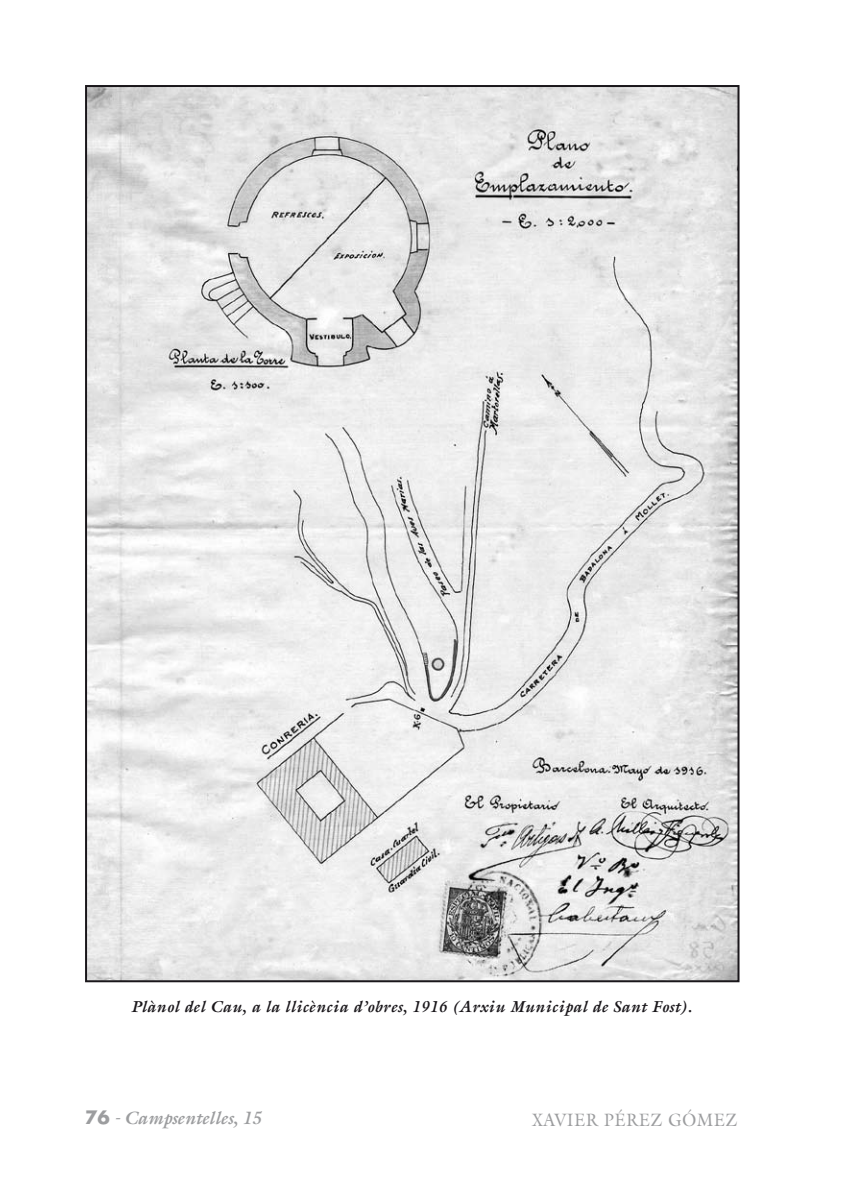
<style>
.page{position:relative;width:851px;height:1191px;background:#fff}
.page>*{position:absolute;margin:0;border:0;box-sizing:border-box;transform-origin:0 0}
.t1{font:italic 700 18px "Galliard Std";color:#9c9d9f}
.t2{font:18px "Galliard Std";letter-spacing:.03em;color:#9c9d9f;scale:.95 1}
.t3{font:italic 700 16px "Galliard Std";letter-spacing:.025em;color:#1a171b}
.s1{font-family:"Futura Std";font-style:normal}
.s2{font-weight:400}
</style>
<div class="page">
<img style="left:88px;top:88px;width:648px;height:891px">
<p class="t3" style="left:131px;top:997px;width:562px">Plànol del Cau, a la llicència d’obres, 1916 (Arxiu Municipal de Sant Fost).</p>
<p class="t1" style="left:85px;top:1106px;width:177px"><span class="s1">76</span> <span class="s2">-</span> Campsentelles, 15</p>
<p class="t2" style="left:531px;top:1108px;width:26px">XAVIER</p>
<p class="t2" style="left:603px;top:1108px;width:25px">PÉRE</p>
<p class="t2" style="left:650px;top:1108px;width:93px">Z GÓMEZ</p>
</div>
